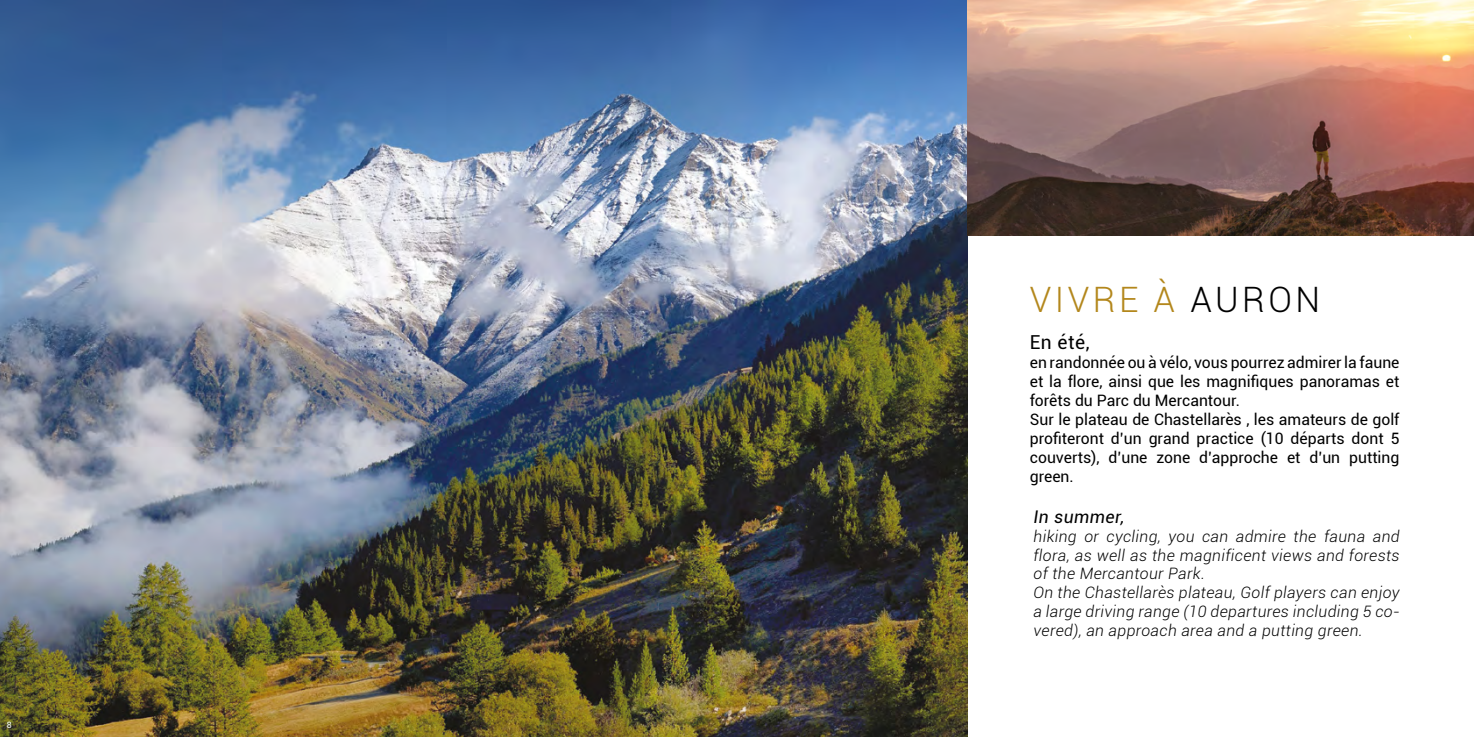
<style>
.page{position:relative;width:1474px;height:737px;background:#fff}
.page>*{position:absolute;margin:0;border:0;box-sizing:border-box;transform-origin:0 0}
.t1{font:300 35px "Roboto";letter-spacing:.1em;color:#b3871c}
.t2{font:19.25px "Roboto";color:#000}
.t3{font:italic 17.5px "Roboto";letter-spacing:.025em;color:#000}
.t4{font:15.75px/18.9px "Roboto";color:#000}
.t5{font:italic 300 15.75px/18.9px "Roboto";letter-spacing:.025em;color:#000}
.t6{font:8.75px "Roboto";color:#fff}
.s1{color:#000}
</style>
<div class="page">
<img style="left:0;top:0;width:967px;height:737px">
<img style="left:967px;top:0;width:506px;height:236px">
<p class="t6" style="left:7px;top:718px;width:6px">8</p>
<h1 class="t1" style="left:1029px;top:275px;width:292px">VIVRE À <span class="s1">AURON</span></h1>
<p class="t2" style="left:1029px;top:329px;width:61px">En été,</p>
<p class="t4" style="left:1029px;top:353px;width:371px">en randonnée ou à vélo, vous pourrez admirer la faune et la flore, ainsi que les magnifiques panoramas et forêts du Parc du Mercantour.<br>Sur le plateau de Chastellarès , les amateurs de golf profiteront d’un grand practice (10 départs dont 5 couverts), d’une zone d’approche et d’un putting green.</p>
<p class="t3" style="left:1033px;top:504px;width:92px">In summer,</p>
<p class="t5" style="left:1033px;top:526px;width:367px">hiking or cycling, you can admire the fauna and flora, as well as the magnificent views and forests of the Mercantour Park.<br>On the Chastellarès plateau, Golf players can enjoy a large driving range (10 departures including 5 co&shy;vered), an approach area and a putting green.</p>
</div>
